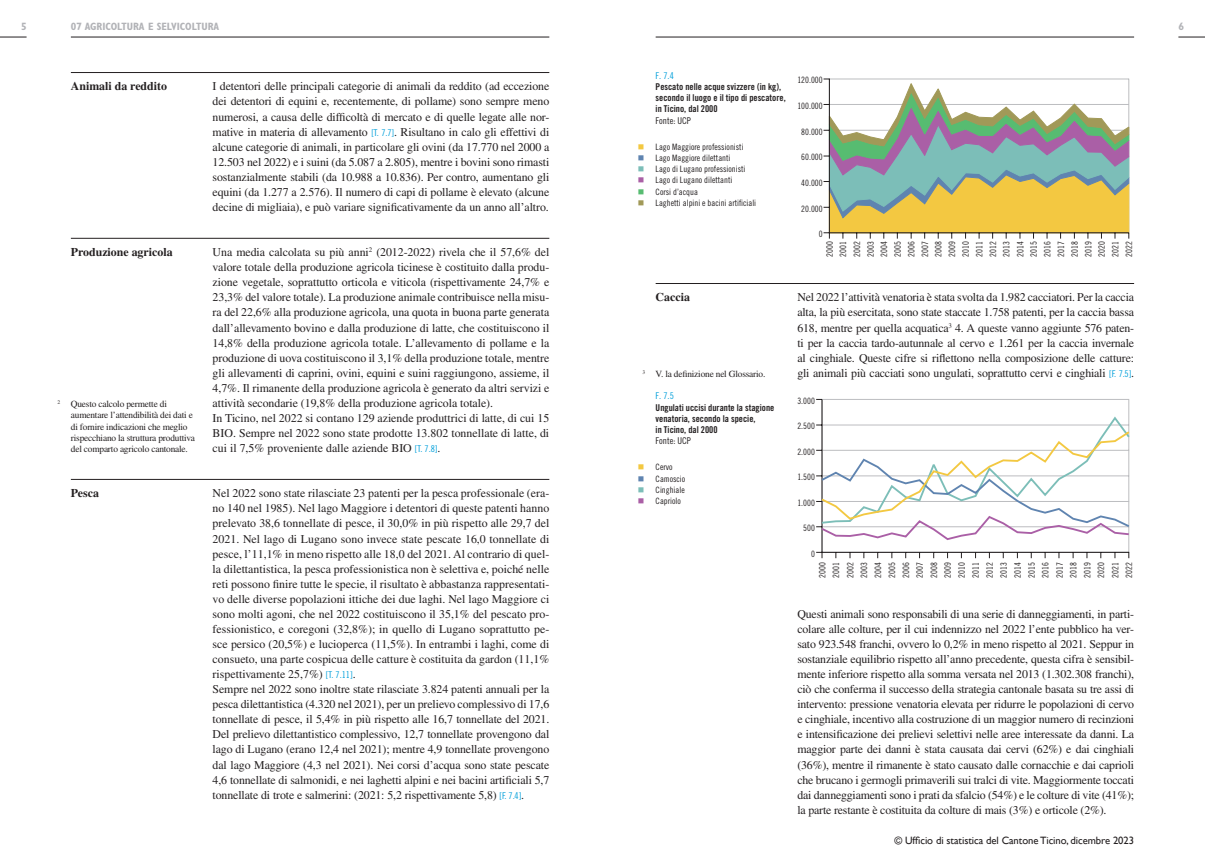
<style>
.page{position:relative;width:1205px;height:851px;background:#fff}
.page>*{position:absolute;margin:0;border:0;box-sizing:border-box;transform-origin:0 0}
.t1{font:11.88px/15px "Times LT Std";letter-spacing:-.005em;color:#231f20;text-align:justify}
.t2{font:700 11.88px "Times LT Std";color:#231f20}
.t3{font:10.62px "Gill Sans";letter-spacing:-.005em;color:#231f20}
.t4{font:700 condensed 10.62px "Gill Sans MT Std";letter-spacing:-.005em;color:#b2b3b7}
.t5{font:9.38px/11.2px "Times LT Std";letter-spacing:-.02em;color:#231f20}
.t6{font:9.38px/11.2px "Trade Gothic LT Std Bd Cn 20";color:#231f20}
.t7{font:9.38px "Trade Gothic LT Std Cn 18";color:#231f20}
.t8{font:9.38px "Trade Gothic LT Std Cn 18";color:#009fda}
.t9{font:8.75px/13.6px "Trade Gothic LT Std Cn 18";color:#231f20}
.s1{font-family:"Trade Gothic LT Std Cn 18";font-size:9.38px;color:#009fda}
</style>
<div class="page">
<hr style="left:71px;top:37px;width:478px;height:1px;background:#231f20">
<svg style="left:0;top:37px;width:27px;height:1px"></svg>
<svg style="left:1178px;top:37px;width:27px;height:1px"></svg>
<hr style="left:656px;top:37px;width:478px;height:1px;background:#231f20">
<hr style="left:71px;top:238px;width:478px;height:1px;background:#231f20">
<hr style="left:71px;top:479px;width:478px;height:1px;background:#231f20">
<hr style="left:71px;top:72px;width:478px;height:1px;background:#231f20">
<hr style="left:656px;top:283px;width:478px;height:1px;background:#231f20">
<svg style="left:823px;top:79px;width:306px;height:159px"></svg>
<hr style="left:829px;top:79px;width:1px;height:154px;background:#231f20">
<hr style="left:829px;top:232px;width:300px;height:1px;background:#231f20">
<hr style="left:822px;top:399px;width:307px;height:1px;background:#bcbdc0">
<hr style="left:1128px;top:399px;width:1px;height:153px;background:#bcbdc0">
<svg style="left:816px;top:552px;width:7px;height:6px"></svg>
<hr style="left:822px;top:399px;width:1px;height:153px;background:#231f20">
<hr style="left:822px;top:552px;width:307px;height:1px;background:#231f20">
<svg style="left:816px;top:415px;width:314px;height:126px"></svg>
<p class="t4" style="left:21px;top:20px;width:7px">5</p>
<p class="t4" style="left:71px;top:20px;width:150px">07 AGRICOLTURA E SELVICOLTURA</p>
<p class="t4" style="left:1178px;top:20px;width:7px">6</p>
<p class="t2" style="left:71px;top:79px;width:98px">Animali da reddito</p>
<p class="t2" style="left:71px;top:245px;width:103px">Produzione agricola</p>
<p class="t5" style="left:71px;top:398px;width:125px;text-indent:-13px"><sup>2</sup> Questo calcolo permette di aumentare l’attendibilità dei dati e di fornire indicazioni che meglio rispecchiano la struttura produttiva del comparto agricolo cantonale.</p>
<p class="t2" style="left:71px;top:486px;width:30px">Pesca</p>
<p class="t1" style="left:213px;top:79px;width:338px">I detentori delle principali categorie di animali da reddito (ad eccezione dei detentori di equini e, recentemente, di pollame) sono sempre meno numerosi, a causa delle difficoltà di mercato e di quelle legate alle nor&shy;mative in materia di allevamento <span class="s1">[T. 7.7]</span>. Risultano in calo gli effettivi di alcune categorie di animali, in particolare gli ovini (da 17.770 nel 2000 a 12.503 nel 2022) e i suini (da 5.087 a 2.805), mentre i bovini sono rimasti sostanzialmente stabili (da 10.988 a 10.836). Per contro, aumentano gli equini (da 1.277 a 2.576). Il numero di capi di pollame è elevato (alcune decine di migliaia), e può variare significativamente da un anno all’altro.</p>
<p class="t1" style="left:213px;top:244px;width:338px;text-align:left">Una media calcolata su più anni<sup>2</sup> (2012-2022) rivela che il 57,6% del valore totale della produzione agricola ticinese è costituito dalla produ&shy;zione vegetale, soprattutto orticola e viticola (rispettivamente 24,7% e 23,3% del valore totale). La produzione animale contribuisce nella misu&shy;ra del 22,6% alla produzione agricola, una quota in buona parte generata dall’allevamento bovino e dalla produzione di latte, che costituiscono il 14,8% della produzione agricola totale. L’allevamento di pollame e la produzione di uova costituiscono il 3,1% della produzione totale, mentre gli allevamenti di caprini, ovini, equini e suini raggiungono, assieme, il 4,7%. Il rimanente della produzione agricola è generato da altri servizi e attività secondarie (19,8% della produzione agricola totale).<br>In Ticino, nel 2022 si contano 129 aziende produttrici di latte, di cui 15<br>BIO. Sempre nel 2022 sono state prodotte 13.802 tonnellate di latte, di cui il 7,5% proveniente dalle aziende BIO <span class="s1">[T. 7.8]</span>.</p>
<p class="t1" style="left:213px;top:485px;width:338px;text-align:left">Nel 2022 sono state rilasciate 23 patenti per la pesca professionale (era&shy;no 140 nel 1985). Nel lago Maggiore i detentori di queste patenti hanno prelevato 38,6 tonnellate di pesce, il 30,0% in più rispetto alle 29,7 del 2021. Nel lago di Lugano sono invece state pescate 16,0 tonnellate di pesce, l’11,1% in meno rispetto alle 18,0 del 2021. Al contrario di quel&shy;la dilettantistica, la pesca professionistica non è selettiva e, poiché nelle reti possono finire tutte le specie, il risultato è abbastanza rappresentati&shy;vo delle diverse popolazioni ittiche dei due laghi. Nel lago Maggiore ci sono molti agoni, che nel 2022 costituiscono il 35,1% del pescato pro&shy;fessionistico, e coregoni (32,8%); in quello di Lugano soprattutto pe&shy;sce persico (20,5%) e lucioperca (11,5%). In entrambi i laghi, come di consueto, una parte cospicua delle catture è costituita da gardon (11,1% rispettivamente 25,7%) <span class="s1">[T. 7.11]</span>.<br>Sempre nel 2022 sono inoltre state rilasciate 3.824 patenti annuali per la pesca dilettantistica (4.320 nel 2021), per un prelievo complessivo di 17,6 tonnellate di pesce, il 5,4% in più rispetto alle 16,7 tonnellate del 2021.<br>Del prelievo dilettantistico complessivo, 12,7 tonnellate provengono dal lago di Lugano (erano 12,4 nel 2021); mentre 4,9 tonnellate provengono dal lago Maggiore (4,3 nel 2021). Nei corsi d’acqua sono state pescate 4,6 tonnellate di salmonidi, e nei laghetti alpini e nei bacini artificiali 5,7 tonnellate di trote e salmerini: (2021: 5,2 rispettivamente 5,8) <span class="s1">[F. 7.4]</span>.</p>
<p class="t8" style="left:656px;top:70px;width:20px">F. 7.4</p>
<p class="t6" style="left:656px;top:81px;width:132px">Pescato nelle acque svizzere (in kg), secondo il luogo e il tipo di pescatore, in Ticino, dal 2000</p>
<p class="t7" style="left:656px;top:115px;width:37px">Fonte: UCP</p>
<p class="t9" style="left:656px;top:141px;width:102px;line-height:11.2px">Lago Maggiore professionisti<br>Lago Maggiore dilettanti<br>Lago di Lugano professionisti<br>Lago di Lugano dilettanti<br>Corsi d’acqua<br>Laghetti alpini e bacini artificiali</p>
<p class="t9" style="left:797px;top:73px;width:27px">120.000</p>
<p class="t9" style="left:797px;top:99px;width:27px">100.000</p>
<p class="t9" style="left:801px;top:124px;width:23px">80.000</p>
<p class="t9" style="left:801px;top:150px;width:23px">60.000</p>
<p class="t9" style="left:801px;top:176px;width:23px">40.000</p>
<p class="t9" style="left:801px;top:201px;width:23px">20.000</p>
<p class="t9" style="left:819px;top:227px;width:5px">0</p>
<p class="t9" style="left:823px;top:257px;width:17px;text-align:justify;rotate:-90deg">2000<br>2001<br>2002<br>2003<br>2004<br>2005<br>2006<br>2007<br>2008<br>2009<br>2010<br>2011<br>2012<br>2013<br>2014<br>2015<br>2016<br>2017<br>2018<br>2019<br>2020<br>2021<br>2022</p>
<p class="t2" style="left:656px;top:290px;width:36px">Caccia</p>
<p class="t5" style="left:642px;top:368px;width:125px"><sup>3</sup> V. la definizione nel Glossario.</p>
<p class="t8" style="left:656px;top:390px;width:20px">F. 7.5</p>
<p class="t6" style="left:656px;top:401px;width:120px">Ungulati uccisi durante la stagione venatoria, secondo la specie,<br>in Ticino, dal 2000</p>
<p class="t7" style="left:656px;top:435px;width:37px">Fonte: UCP</p>
<p class="t9" style="left:656px;top:461px;width:31px;line-height:11.2px">Cervo<br>Camoscio<br>Cinghiale<br>Capriolo</p>
<p class="t1" style="left:797px;top:290px;width:338px">Nel 2022 l’attività venatoria è stata svolta da 1.982 cacciatori. Per la caccia alta, la più esercitata, sono state staccate 1.758 patenti, per la caccia bassa 618, mentre per quella acquatica<sup>3</sup> 4. A queste vanno aggiunte 576 paten&shy;ti per la caccia tardo-autunnale al cervo e 1.261 per la caccia invernale al cinghiale. Queste cifre si riflettono nella composizione delle catture: gli animali più cacciati sono ungulati, soprattutto cervi e cinghiali <span class="s1">[F. 7.5]</span>.</p>
<p class="t9" style="left:797px;top:394px;width:19px">3.000</p>
<p class="t9" style="left:797px;top:419px;width:19px">2.500</p>
<p class="t9" style="left:797px;top:445px;width:19px">2.000</p>
<p class="t9" style="left:797px;top:470px;width:19px">1.500</p>
<p class="t9" style="left:797px;top:495px;width:19px">1.000</p>
<p class="t9" style="left:803px;top:521px;width:13px">500</p>
<p class="t9" style="left:811px;top:546px;width:5px">0</p>
<p class="t9" style="left:815px;top:577px;width:17px;line-height:14px;text-align:justify;rotate:-90deg">2000<br>2001<br>2002<br>2003<br>2004<br>2005<br>2006<br>2007<br>2008<br>2009<br>2010<br>2011<br>2012<br>2013<br>2014<br>2015<br>2016<br>2017<br>2018<br>2019<br>2020<br>2021<br>2022</p>
<p class="t1" style="left:797px;top:606px;width:338px">Questi animali sono responsabili di una serie di danneggiamenti, in parti&shy;colare alle colture, per il cui indennizzo nel 2022 l’ente pubblico ha ver&shy;sato 923.548 franchi, ovvero lo 0,2% in meno rispetto al 2021. Seppur in sostanziale equilibrio rispetto all’anno precedente, questa cifra è sensibil&shy;mente inferiore rispetto alla somma versata nel 2013 (1.302.308 franchi), ciò che conferma il successo della strategia cantonale basata su tre assi di intervento: pressione venatoria elevata per ridurre le popolazioni di cervo e cinghiale, incentivo alla costruzione di un maggior numero di recinzioni e intensificazione dei prelievi selettivi nelle aree interessate da danni. La maggior parte dei danni è stata causata dai cervi (62%) e dai cinghiali (36%), mentre il rimanente è stato causato dalle cornacchie e dai caprioli che brucano i germogli primaverili sui tralci di vite. Maggiormente toccati dai danneggiamenti sono i prati da sfalcio (54%) e le colture di vite (41%); la parte restante è costituita da colture di mais (3%) e orticole (2%).</p>
<p class="t3" style="left:894px;top:834px;width:241px">© Ufficio di statistica del Cantone Ticino, dicembre 2023</p>
</div>
